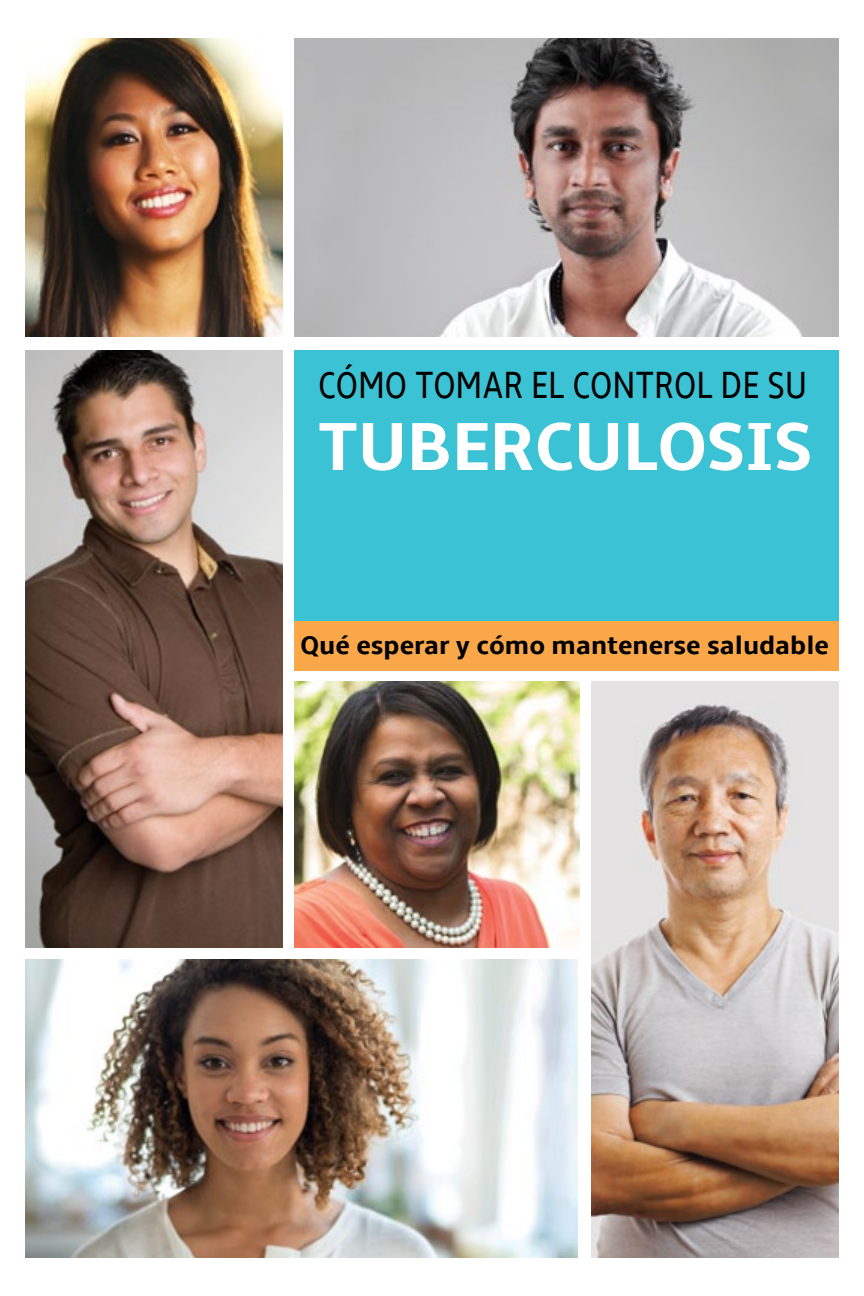
<style>
.page{position:relative;width:864px;height:1296px;background:#fff}
.page>*{position:absolute;margin:0;border:0;box-sizing:border-box;transform-origin:0 0}
.t1{font:700 70.5px "Amble";color:#fff}
.t2{font:39px "Amble";color:#000;scale:.83 1}
.t3{font:700 26.7px "Amble";color:#000}
</style>
<div class="page">
<div style="left:294px;top:350px;width:545px;height:315px;background:#3bc2d4"></div>
<div style="left:294px;top:621px;width:545px;height:49px;background:#faa74a"></div>
<img style="left:294px;top:682px;width:286px;height:265px">
<img style="left:25px;top:38px;width:257px;height:299px">
<img style="left:25px;top:350px;width:257px;height:597px">
<img style="left:294px;top:38px;width:545px;height:299px">
<img style="left:25px;top:959px;width:553px;height:299px">
<img style="left:591px;top:682px;width:248px;height:576px">
<h2 class="t2" style="left:318px;top:363px;width:591px">CÓMO TOMAR EL CONTROL DE SU</h2>
<h1 class="t1" style="left:318px;top:406px;width:495px">TUBERCULOSIS</h1>
<p class="t3" style="left:301px;top:630px;width:530px">Qué esperar y cómo mantenerse saludable</p>
</div>
